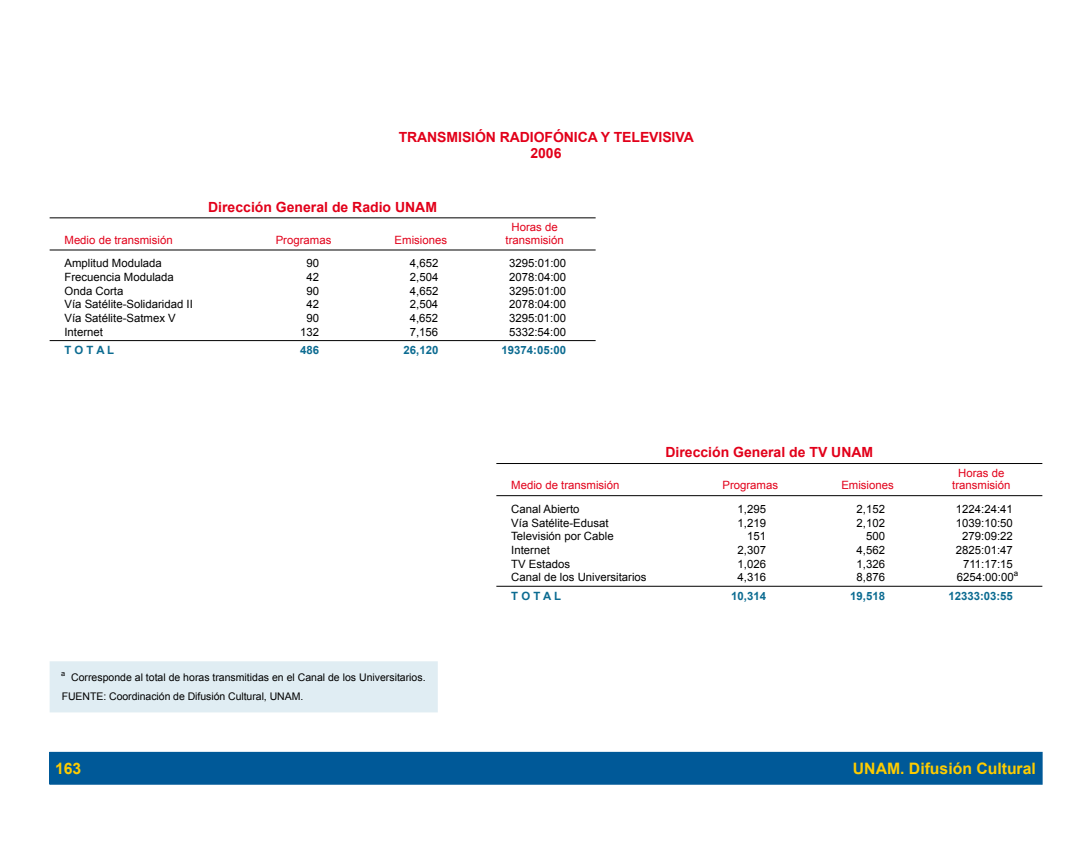
<style>
.page{position:relative;width:1092px;height:844px;background:#fff}
.page>*{position:absolute;margin:0;border:0;box-sizing:border-box;transform-origin:0 0}
.t1{font:700 15.75px "Arial";color:#fecc00}
.t2{font:700 14px/16.8px "Arial";color:#e2001a;text-align:center}
.t3{font:11.38px "Arial";color:#000}
.t4{font:11.38px "Arial";color:#e2001a}
.t5{font:700 11.38px "Arial";color:#0b6b91}
.t6{font:10.5px/19.1px "Arial";color:#000}
.t7{font:8.05px "Arial";color:#000}
.t8{font:7.35px "Arial";color:#000}
</style>
<div class="page">
<div style="left:50px;top:752px;width:992px;height:32px;background:#005998"></div>
<hr style="left:50px;top:217px;width:545px;height:1px;background:#000">
<hr style="left:50px;top:249px;width:545px;height:1px;background:#000">
<hr style="left:50px;top:340px;width:545px;height:1px;background:#000">
<hr style="left:496px;top:463px;width:546px;height:1px;background:#000">
<hr style="left:496px;top:495px;width:546px;height:1px;background:#000">
<hr style="left:496px;top:585px;width:546px;height:1px;background:#000">
<div style="left:50px;top:662px;width:387px;height:49px;background:#e0edf3"></div>
<div style="left:50px;top:661px;width:388px;height:51px;border:2px solid #e0edf3"></div>
<p class="t2" style="left:398px;top:128px;width:296px">TRANSMISIÓN RADIOFÓNICA Y TELEVISIVA<br>2006</p>
<p class="t2" style="left:208px;top:198px;width:230px">Dirección General de Radio UNAM</p>
<p class="t4" style="left:511px;top:221px;width:48px">Horas de</p>
<p class="t4" style="left:64px;top:233px;width:110px">Medio de transmisión</p>
<p class="t4" style="left:276px;top:233px;width:57px">Programas</p>
<p class="t4" style="left:394px;top:233px;width:54px">Emisiones</p>
<p class="t4" style="left:505px;top:233px;width:60px">transmisión</p>
<p class="t3" style="left:64px;top:257px;width:99px">Amplitud Modulada</p>
<p class="t3" style="left:306px;top:257px;width:14px">90</p>
<p class="t3" style="left:410px;top:257px;width:30px">4,652</p>
<p class="t3" style="left:509px;top:257px;width:58px">3295:01:00</p>
<p class="t3" style="left:64px;top:270px;width:111px">Frecuencia Modulada</p>
<p class="t3" style="left:306px;top:270px;width:14px">42</p>
<p class="t3" style="left:410px;top:270px;width:30px">2,504</p>
<p class="t3" style="left:509px;top:270px;width:58px">2078:04:00</p>
<p class="t3" style="left:64px;top:284px;width:60px">Onda Corta</p>
<p class="t3" style="left:306px;top:284px;width:14px">90</p>
<p class="t3" style="left:410px;top:284px;width:30px">4,652</p>
<p class="t3" style="left:509px;top:284px;width:58px">3295:01:00</p>
<p class="t3" style="left:64px;top:298px;width:130px">Vía Satélite-Solidaridad II</p>
<p class="t3" style="left:306px;top:298px;width:14px">42</p>
<p class="t3" style="left:410px;top:298px;width:30px">2,504</p>
<p class="t3" style="left:509px;top:298px;width:58px">2078:04:00</p>
<p class="t3" style="left:64px;top:311px;width:113px">Vía Satélite-Satmex V</p>
<p class="t3" style="left:306px;top:311px;width:14px">90</p>
<p class="t3" style="left:410px;top:311px;width:30px">4,652</p>
<p class="t3" style="left:509px;top:311px;width:58px">3295:01:00</p>
<p class="t3" style="left:64px;top:325px;width:40px">Internet</p>
<p class="t3" style="left:300px;top:325px;width:20px">132</p>
<p class="t3" style="left:410px;top:325px;width:30px">7,156</p>
<p class="t3" style="left:509px;top:325px;width:58px">5332:54:00</p>
<p class="t5" style="left:64px;top:344px;width:51px">T O T A L</p>
<p class="t5" style="left:300px;top:344px;width:20px">486</p>
<p class="t5" style="left:403px;top:344px;width:36px">26,120</p>
<p class="t5" style="left:501px;top:344px;width:66px">19374:05:00</p>
<p class="t2" style="left:665px;top:444px;width:209px">Dirección General de TV UNAM</p>
<p class="t4" style="left:958px;top:466px;width:48px">Horas de</p>
<p class="t8" style="left:61px;top:669px;width:6px">a</p>
<p class="t6" style="left:62px;top:667px;width:365px;text-indent:9px">Corresponde al total de horas transmitidas en el Canal de los Universitarios.<br>FUENTE: Coordinación de Difusión Cultural, UNAM.</p>
<p class="t4" style="left:511px;top:479px;width:110px">Medio de transmisión</p>
<p class="t4" style="left:722px;top:479px;width:57px">Programas</p>
<p class="t4" style="left:841px;top:479px;width:54px">Emisiones</p>
<p class="t4" style="left:952px;top:479px;width:60px">transmisión</p>
<p class="t3" style="left:511px;top:502px;width:70px">Canal Abierto</p>
<p class="t3" style="left:737px;top:502px;width:30px">1,295</p>
<p class="t3" style="left:856px;top:502px;width:30px">2,152</p>
<p class="t3" style="left:955px;top:502px;width:58px">1224:24:41</p>
<p class="t3" style="left:511px;top:516px;width:99px">Vía Satélite-Edusat</p>
<p class="t3" style="left:737px;top:516px;width:30px">1,219</p>
<p class="t3" style="left:856px;top:516px;width:30px">2,102</p>
<p class="t3" style="left:955px;top:516px;width:58px">1039:10:50</p>
<p class="t3" style="left:511px;top:529px;width:104px">Televisión por Cable</p>
<p class="t3" style="left:747px;top:529px;width:20px">151</p>
<p class="t3" style="left:866px;top:529px;width:20px">500</p>
<p class="t3" style="left:962px;top:529px;width:52px">279:09:22</p>
<p class="t3" style="left:511px;top:543px;width:40px">Internet</p>
<p class="t3" style="left:737px;top:543px;width:30px">2,307</p>
<p class="t3" style="left:856px;top:543px;width:30px">4,562</p>
<p class="t3" style="left:955px;top:543px;width:58px">2825:01:47</p>
<p class="t3" style="left:511px;top:557px;width:60px">TV Estados</p>
<p class="t3" style="left:737px;top:557px;width:30px">1,026</p>
<p class="t3" style="left:856px;top:557px;width:30px">1,326</p>
<p class="t3" style="left:963px;top:557px;width:51px">711:17:15</p>
<p class="t3" style="left:511px;top:570px;width:137px">Canal de los Universitarios</p>
<p class="t3" style="left:737px;top:570px;width:30px">4,316</p>
<p class="t3" style="left:856px;top:570px;width:30px">8,876</p>
<p class="t3" style="left:956px;top:570px;width:58px">6254:00:00</p>
<p class="t7" style="left:1013px;top:568px;width:6px">a</p>
<p class="t5" style="left:511px;top:589px;width:51px">T O T A L</p>
<p class="t5" style="left:731px;top:589px;width:36px">10,314</p>
<p class="t5" style="left:850px;top:589px;width:36px">19,518</p>
<p class="t5" style="left:948px;top:589px;width:66px">12333:03:55</p>
<h1 class="t1" style="left:55px;top:759px;width:28px">163</h1>
<h1 class="t1" style="left:852px;top:759px;width:184px">UNAM. Difusión Cultural</h1>
</div>
